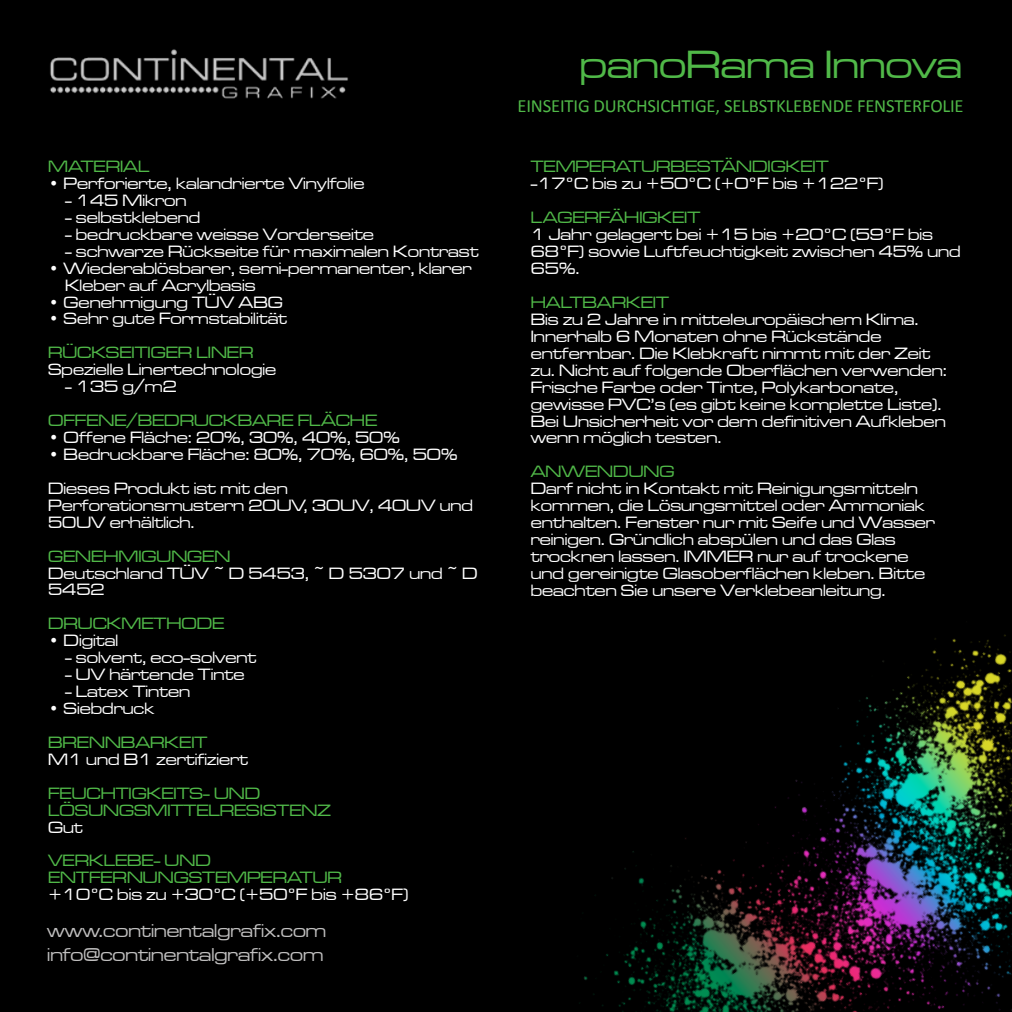
<style>
.page{position:relative;width:1012px;height:1012px;background:#000}
.page>*{position:absolute;margin:0;border:0;box-sizing:border-box;transform-origin:0 0}
.t1{font:40.6px "Microgramma D Medi Exte";color:#50b848}
.t2{font:19.25px/23.1px "Microgramma D Medi Exte";color:#c0bfbf}
.t3{font:18.72px "Calibri";letter-spacing:-.01em;color:#50b848}
.t4{font:16.97px/17px "Microgramma D Medi Exte";color:#fff}
.t5{font:16.97px/17px "Microgramma D Medi Exte";color:#50b848}
</style>
<div class="page">
<img style="left:579px;top:634px;width:433px;height:378px">
<img style="left:50px;top:49px;width:298px;height:50px">
<p class="t5" style="left:48px;top:157px;width:103px">MATERIAL</p>
<p class="t4" style="left:48px;top:174px;width:318px">• Perforierte, kalandrierte Vinylfolie</p>
<p class="t4" style="left:65px;top:191px;width:123px">- 145 Mikron</p>
<p class="t4" style="left:65px;top:208px;width:137px">- selbstklebend</p>
<p class="t4" style="left:65px;top:225px;width:310px">- bedruckbare weisse Vorderseite</p>
<p class="t4" style="left:65px;top:242px;width:415px">- schwarze Rückseite für maximalen Kontrast</p>
<p class="t4" style="left:65px;top:259px;width:408px;text-indent:-17px">• Wiederablösbarer, semi-permanenter, klarer<br>Kleber auf Acrylbasis</p>
<p class="t4" style="left:48px;top:293px;width:236px">• Genehmigung TÜV ABG</p>
<p class="t4" style="left:48px;top:310px;width:241px">• Sehr gute Formstabilität</p>
<p class="t5" style="left:48px;top:344px;width:207px">RÜCKSEITIGER LINER</p>
<p class="t4" style="left:48px;top:361px;width:230px">Spezielle Linertechnologie</p>
<p class="t4" style="left:65px;top:378px;width:113px">- 135 g/m2</p>
<p class="t5" style="left:48px;top:411px;width:331px">OFFENE/BEDRUCKBARE FLÄCHE</p>
<p class="t4" style="left:48px;top:428px;width:353px">• Offene Fläche: 20%, 30%, 40%, 50%</p>
<p class="t4" style="left:48px;top:437px;width:411px;line-height:33.9px">• Bedruckbare Fläche: 80%, 70%, 60%, 50%<br>Dieses Produkt ist mit den</p>
<p class="t4" style="left:48px;top:496px;width:426px">Perforationsmustern 20UV, 30UV, 40UV und<br>50UV erhältlich.</p>
<p class="t5" style="left:48px;top:547px;width:184px">GENEHMIGUNGEN</p>
<p class="t4" style="left:48px;top:564px;width:431px">Deutschland TÜV ~ D 5453, ~ D 5307 und ~ D<br>5452</p>
<p class="t5" style="left:48px;top:615px;width:178px">DRUCKMETHODE</p>
<p class="t4" style="left:48px;top:632px;width:72px">• Digital</p>
<p class="t4" style="left:65px;top:649px;width:193px">- solvent, eco-solvent</p>
<p class="t4" style="left:65px;top:666px;width:181px">- UV härtende Tinte</p>
<p class="t4" style="left:65px;top:682px;width:127px">- Latex Tinten</p>
<p class="t4" style="left:48px;top:699px;width:108px">• Siebdruck</p>
<p class="t5" style="left:48px;top:733px;width:161px">BRENNBARKEIT</p>
<p class="t4" style="left:48px;top:750px;width:202px">M1 und B1 zertifiziert</p>
<p class="t5" style="left:48px;top:784px;width:284px">FEUCHTIGKEITS- UND<br>LÖSUNGSMITTELRESISTENZ</p>
<p class="t4" style="left:48px;top:818px;width:36px">Gut</p>
<p class="t5" style="left:48px;top:852px;width:295px">VERKLEBE- UND<br>ENTFERNUNGSTEMPERATUR</p>
<p class="t4" style="left:48px;top:886px;width:362px">+10°C bis zu +30°C (+50°F bis +86°F)</p>
<p class="t2" style="left:47px;top:919px;width:280px">www.continentalgrafix.com info@continentalgrafix.com</p>
<h1 class="t1" style="left:580px;top:38px;width:384px">panoRama Innova</h1>
<p class="t3" style="left:518px;top:94px;width:448px">EINSEITIG DURCHSICHTIGE, SELBSTKLEBENDE FENSTERFOLI E</p>
<p class="t5" style="left:531px;top:158px;width:299px">TEMPERATURBESTÄNDIGKEIT</p>
<p class="t4" style="left:531px;top:175px;width:354px">-17°C bis zu +50°C (+0°F bis +122°F)</p>
<p class="t5" style="left:531px;top:209px;width:171px">LAGERFÄHIGKEIT</p>
<p class="t4" style="left:531px;top:226px;width:431px">1 Jahr gelagert bei +15 bis +20°C (59°F bis<br>68°F) sowie Luftfeuchtigkeit zwischen 45% und<br>65%.</p>
<p class="t5" style="left:531px;top:293px;width:140px">HALTBARKEIT</p>
<p class="t4" style="left:531px;top:310px;width:418px">Bis zu 2 Jahre in mitteleuropäischem Klima.<br>Innerhalb 6 Monaten ohne Rückstände entfernbar. Die Klebkraft nimmt mit der Zeit zu. Nicht auf folgende Oberflächen verwenden:<br>Frische Farbe oder Tinte, Polykarbonate, gewisse PVC’s (es gibt keine komplette Liste).<br>Bei Unsicherheit vor dem definitiven Aufkleben wenn möglich testen.</p>
<p class="t5" style="left:531px;top:463px;width:145px">ANWENDUNG</p>
<p class="t4" style="left:531px;top:480px;width:406px">Darf nicht in Kontakt mit Reinigungsmitteln kommen, die Lösungsmittel oder Ammoniak enthalten. Fenster nur mit Seife und Wasser reinigen. Gründlich abspülen und das Glas trocknen lassen. IMMER nur auf trockene und gereinigte Glasoberflächen kleben. Bitte beachten Sie unsere Verklebeanleitung.</p>
</div>
